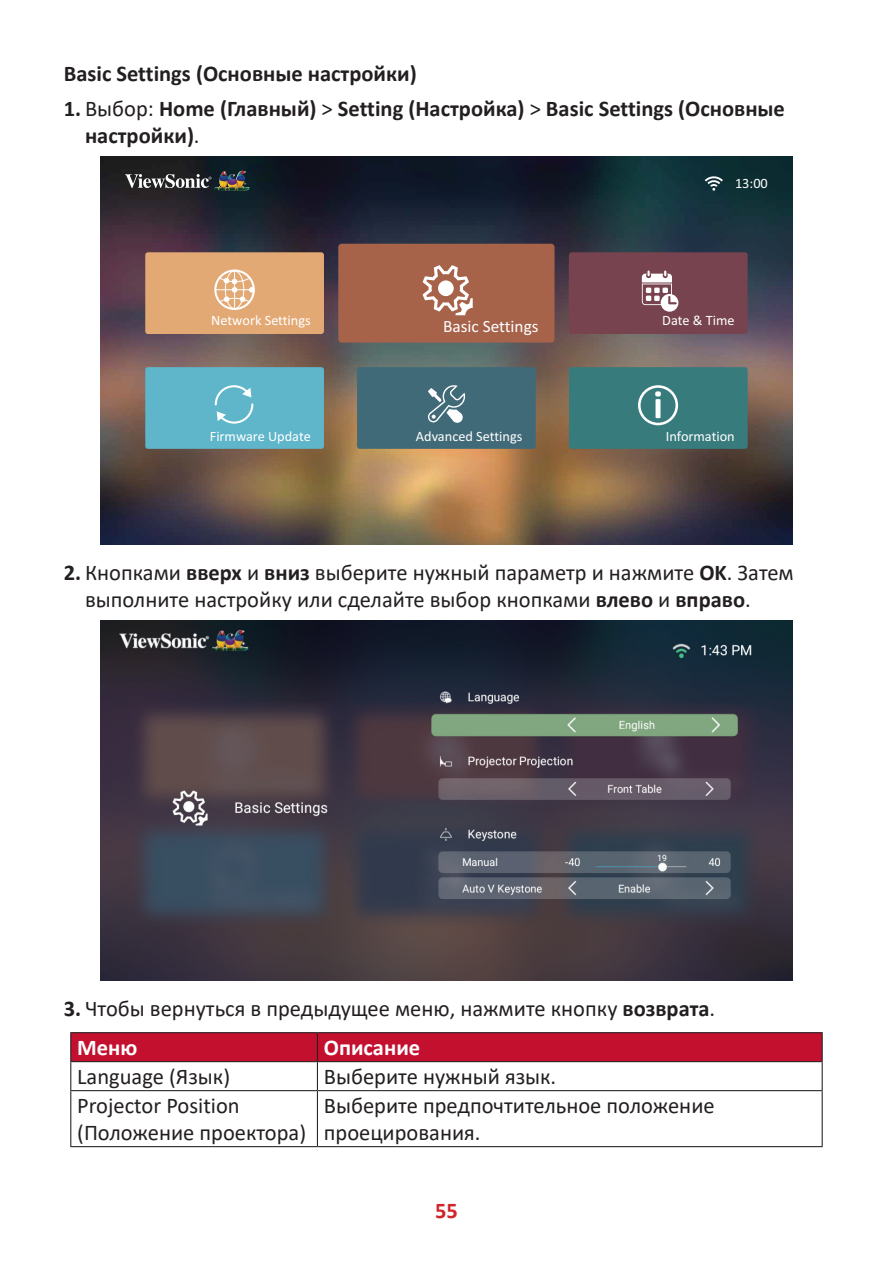
<style>
.page{position:relative;width:893px;height:1263px;background:#fff}
.page>*{position:absolute;margin:0;border:0;box-sizing:border-box;transform-origin:0 0}
.t1{font:22.5px/27px "Calibri";color:#231f20}
.t2{font:700 22.5px/27px "Calibri";color:#231f20}
.t3{font:700 22.5px "Calibri";color:#fff}
.t4{font:700 22.5px "Calibri";color:#d1232a}
.t5{font:17.25px "Calibri";color:#fff}
.t6{font:14.25px "Calibri";color:#fff}
.s1{font-weight:400}
.s2{font-weight:700}
.s3{font-weight:700;color:#fff}
</style>
<div class="page">
<img style="left:101px;top:156px;width:691px;height:389px">
<svg style="left:125px;top:174px;width:87px;height:14px"></svg>
<img style="left:215px;top:171px;width:27px;height:20px">
<div style="left:338px;top:244px;width:216px;height:99px;background:#a7624a;border-radius:3px"></div>
<svg style="left:423px;top:265px;width:50px;height:50px"></svg>
<div style="left:438px;top:280px;width:16px;height:16px;background:#fff;border-radius:50%"></div>
<div style="left:145px;top:252px;width:179px;height:82px;background:#e3a975;border-radius:3px"></div>
<div style="left:214px;top:269px;width:41px;height:41px;border:2px solid #fff;border-radius:50%"></div>
<svg style="left:214px;top:270px;width:41px;height:40px"></svg>
<div style="left:569px;top:252px;width:179px;height:82px;background:#77434f;border-radius:3px"></div>
<svg style="left:642px;top:271px;width:36px;height:41px"></svg>
<div style="left:357px;top:367px;width:179px;height:82px;background:#416a79;border-radius:3px"></div>
<svg style="left:428px;top:385px;width:37px;height:38px"></svg>
<div style="left:569px;top:367px;width:179px;height:82px;background:#387b7d;border-radius:3px"></div>
<svg style="left:638px;top:385px;width:40px;height:40px"></svg>
<div style="left:145px;top:367px;width:179px;height:82px;background:#5fb5ca;border-radius:3px"></div>
<svg style="left:215px;top:385px;width:38px;height:39px"></svg>
<svg style="left:705px;top:175px;width:18px;height:16px"></svg>
<img style="left:101px;top:620px;width:691px;height:360px">
<hr style="left:70px;top:1032px;width:247px;height:1px;background:#231f20">
<hr style="left:317px;top:1032px;width:506px;height:1px;background:#231f20">
<svg style="left:70px;top:1033px;width:753px;height:57px"></svg>
<hr style="left:70px;top:1090px;width:247px;height:1px;background:#231f20">
<hr style="left:70px;top:1091px;width:1px;height:55px;background:#231f20">
<hr style="left:317px;top:1090px;width:506px;height:1px;background:#231f20">
<hr style="left:317px;top:1091px;width:1px;height:55px;background:#231f20">
<hr style="left:822px;top:1091px;width:1px;height:55px;background:#231f20">
<hr style="left:70px;top:1146px;width:247px;height:1px;background:#231f20">
<hr style="left:317px;top:1146px;width:506px;height:1px;background:#231f20">
<p class="t2" style="left:64px;top:59px;width:355px">Basic Settings (Основные настройки)</p>
<p class="t2" style="left:85px;top:95px;width:701px;text-indent:-21px">1. <span class="s1">Выбор:</span> Home (Главный) <span class="s1">&gt;</span> Setting (Настройка) <span class="s1">&gt;</span> Basic Settings (Основные настройки)<span class="s1">.</span></p>
<p class="t6" style="left:735px;top:173px;width:34px">13:00</p>
<p class="t6" style="left:211px;top:311px;width:101px">Network Settings</p>
<p class="t6" style="left:662px;top:311px;width:74px">Date &amp; Time</p>
<p class="t5" style="left:443px;top:314px;width:97px">Basic Settings</p>
<p class="t6" style="left:210px;top:426px;width:102px">Firmware Update</p>
<p class="t6" style="left:416px;top:426px;width:108px">Advanced Settings</p>
<p class="t6" style="left:666px;top:426px;width:70px">Information</p>
<p class="t1" style="left:85px;top:559px;width:710px;text-indent:-21px"><span class="s2">2.</span> Кнопками <span class="s2">вверх</span> и <span class="s2">вниз</span> выберите нужный параметр и нажмите <span class="s2">OK</span>. Затем выполните настройку или сделайте выбор кнопками <span class="s2">влево</span> и <span class="s2">вправо</span>.</p>
<p class="t1" style="left:77px;top:988px;width:639px;line-height:39.5px;text-indent:-13px"><span class="s2">3.</span> Чтобы вернуться в предыдущее меню, нажмите кнопку <span class="s2">возврата</span>.<br><span class="s3">Меню</span></p>
<p class="t3" style="left:324px;top:1032px;width:98px">Описание</p>
<p class="t1" style="left:77px;top:1063px;width:155px">Language (Язык)</p>
<p class="t1" style="left:324px;top:1063px;width:234px">Выберите нужный язык.</p>
<p class="t1" style="left:77px;top:1092px;width:231px">Projector Position (Положение проектора)</p>
<p class="t1" style="left:324px;top:1092px;width:392px">Выберите предпочтительное положение проецирования.</p>
<p class="t4" style="left:435px;top:1194px;width:24px">55</p>
</div>
